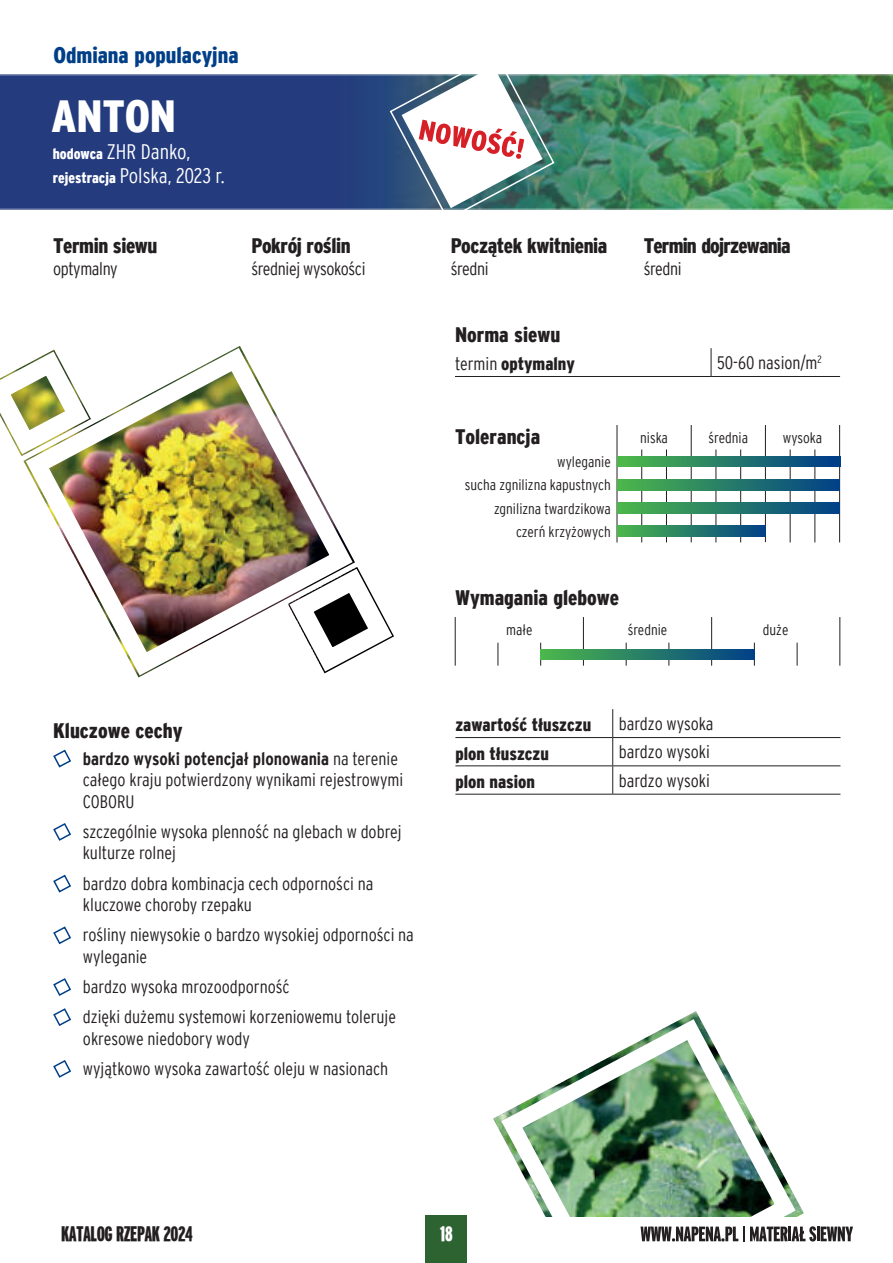
<style>
.page{position:relative;width:893px;height:1263px;background:#fff}
.page>*{position:absolute;margin:0;border:0;box-sizing:border-box;transform-origin:0 0}
.t1{font:900 condensed 45px "Interstate";letter-spacing:-.005em;color:#fff}
.t2{font:900 condensed 22.5px "Interstate";color:#003f88}
.t3{font:900 condensed 21px "Interstate";color:#231f20}
.t4{font:900 condensed 21px "Interstate";letter-spacing:-.02em;color:#231f20}
.t5{font:300 condensed 21px/24px "Interstate";color:#fff}
.t6{font:900 extra-condensed 21px "Interstate";letter-spacing:-.02em;color:#231f20}
.t7{font:900 condensed 21px "Interstate";letter-spacing:-.04em;color:#231f20}
.t8{font:900 extra-condensed 21px "Interstate";color:#fff}
.t9{font:300 condensed 18px/21.6px "Interstate";color:#231f20}
.t10{font:900 condensed 18px "Interstate";color:#231f20}
.t11{font:300 condensed 18px "Interstate";letter-spacing:-.02em;color:#231f20}
.t12{font:300 condensed 15px/23.1px "Interstate";color:#231f20;text-align:right}
.s1{font-weight:900;font-size:15px}
.s2{font-weight:700}
.s3{font-weight:300}
</style>
<div class="page">
<div style="left:426px;top:1215px;width:41px;height:48px;background:#2d6331"></div>
<svg style="left:640px;top:1226px;width:213px;height:16px"></svg>
<img style="left:0;top:75px;width:893px;height:134px">
<img style="left:19px;top:346px;width:345px;height:331px">
<svg style="left:0;top:355px;width:86px;height:96px"></svg>
<div style="left:293px;top:572px;width:96px;height:96px;border:18px solid #fff;border-radius:27px"></div>
<svg style="left:53px;top:749px;width:18px;height:19px"></svg>
<svg style="left:53px;top:823px;width:18px;height:18px"></svg>
<svg style="left:53px;top:874px;width:18px;height:19px"></svg>
<svg style="left:53px;top:926px;width:18px;height:19px"></svg>
<svg style="left:53px;top:978px;width:18px;height:18px"></svg>
<svg style="left:53px;top:1008px;width:18px;height:18px"></svg>
<svg style="left:53px;top:1060px;width:18px;height:18px"></svg>
<hr style="left:617px;top:425px;width:1px;height:117px;background:#231f20">
<hr style="left:691px;top:425px;width:1px;height:117px;background:#231f20">
<hr style="left:666px;top:449px;width:1px;height:93px;background:#231f20">
<hr style="left:740px;top:449px;width:1px;height:93px;background:#231f20">
<hr style="left:815px;top:449px;width:1px;height:93px;background:#231f20">
<hr style="left:641px;top:449px;width:1px;height:93px;background:#231f20">
<hr style="left:716px;top:449px;width:1px;height:93px;background:#231f20">
<hr style="left:790px;top:449px;width:1px;height:93px;background:#231f20">
<hr style="left:765px;top:425px;width:1px;height:117px;background:#231f20">
<hr style="left:839px;top:425px;width:1px;height:117px;background:#231f20">
<svg style="left:617px;top:456px;width:223px;height:11px"></svg>
<svg style="left:617px;top:480px;width:223px;height:10px"></svg>
<svg style="left:617px;top:503px;width:223px;height:10px"></svg>
<svg style="left:617px;top:526px;width:149px;height:11px"></svg>
<hr style="left:455px;top:617px;width:1px;height:49px;background:#231f20">
<hr style="left:583px;top:617px;width:1px;height:49px;background:#231f20">
<svg style="left:540px;top:643px;width:1px;height:23px"></svg>
<svg style="left:669px;top:643px;width:1px;height:23px"></svg>
<svg style="left:797px;top:643px;width:1px;height:23px"></svg>
<svg style="left:498px;top:643px;width:1px;height:23px"></svg>
<svg style="left:626px;top:643px;width:1px;height:23px"></svg>
<svg style="left:754px;top:643px;width:1px;height:23px"></svg>
<hr style="left:711px;top:617px;width:1px;height:49px;background:#231f20">
<hr style="left:840px;top:617px;width:1px;height:49px;background:#231f20">
<svg style="left:541px;top:649px;width:213px;height:11px"></svg>
<svg style="left:389px;top:74px;width:166px;height:136px"></svg>
<img style="left:493px;top:1011px;width:311px;height:205px">
<img style="left:504px;top:1022px;width:289px;height:194px">
<hr style="left:455px;top:737px;width:158px;height:1px;background:#231f20">
<hr style="left:613px;top:737px;width:227px;height:1px;background:#231f20">
<hr style="left:455px;top:765px;width:158px;height:1px;background:#231f20">
<hr style="left:613px;top:765px;width:227px;height:1px;background:#231f20">
<svg style="left:612px;top:709px;width:1px;height:85px"></svg>
<hr style="left:455px;top:794px;width:158px;height:1px;background:#231f20">
<hr style="left:613px;top:794px;width:227px;height:1px;background:#231f20">
<svg style="left:711px;top:348px;width:1px;height:28px"></svg>
<hr style="left:455px;top:376px;width:256px;height:1px;background:#231f20">
<hr style="left:711px;top:376px;width:129px;height:1px;background:#231f20">
<p class="t2" style="left:53px;top:47px;width:187px">Odmiana populacyjna</p>
<h1 class="t1" style="left:51px;top:99px;width:127px">ANTON</h1>
<p class="t5" style="left:53px;top:142px;width:173px"><span class="s1">hodowca</span> ZHR Danko, <span class="s1">rejestracja</span> Polska, 2023 r.</p>
<p class="t4" style="left:53px;top:238px;width:106px">Termin siewu</p>
<p class="t11" style="left:53px;top:261px;width:66px">optymalny</p>
<p class="t4" style="left:251px;top:238px;width:101px">Pokrój roślin</p>
<p class="t11" style="left:251px;top:261px;width:116px">średniej wysokości</p>
<p class="t3" style="left:53px;top:722px;width:131px">Kluczowe cechy</p>
<p class="t9" style="left:83px;top:749px;width:322px"><span class="s2">bardzo wysoki potencjał plonowania</span> na terenie całego kraju potwierdzony wynikami rejestrowymi<br>COBORU</p>
<p class="t9" style="left:83px;top:822px;width:320px">szczególnie wysoka plenność na glebach w dobrej kulturze rolnej</p>
<p class="t9" style="left:83px;top:874px;width:292px">bardzo dobra kombinacja cech odporności na kluczowe choroby rzepaku</p>
<p class="t9" style="left:83px;top:926px;width:333px">rośliny niewysokie o bardzo wysokiej odporności na wyleganie</p>
<p class="t9" style="left:83px;top:973px;width:315px;line-height:30.2px">bardzo wysoka mrozoodporność<br>dzięki dużemu systemowi korzeniowemu toleruje</p>
<p class="t9" style="left:83px;top:1025px;width:307px;line-height:30.2px">okresowe niedobory wody<br>wyjątkowo wysoka zawartość oleju w nasionach</p>
<p class="t4" style="left:451px;top:238px;width:158px">Początek kwitnienia</p>
<p class="t9" style="left:451px;top:259px;width:40px">średni</p>
<p class="t7" style="left:644px;top:238px;width:148px">Termin dojrzewania</p>
<p class="t9" style="left:644px;top:259px;width:40px">średni</p>
<p class="t3" style="left:455px;top:326px;width:107px">Norma siewu</p>
<p class="t10" style="left:455px;top:357px;width:121px"><span class="s3">termin</span> optymalny</p>
<p class="t9" style="left:717px;top:353px;width:106px">50-60 nasion/m<sup>2</sup></p>
<p class="t3" style="left:455px;top:429px;width:87px">Tolerancja</p>
<p class="t12" style="left:640px;top:427px;width:29px">niska</p>
<p class="t12" style="left:708px;top:427px;width:41px">średnia</p>
<p class="t12" style="left:783px;top:427px;width:41px">wysoka</p>
<p class="t12" style="left:465px;top:452px;width:147px">wyleganie<br>sucha zgnilizna kapustnych zgnilizna twardzikowa czerń krzyżowych</p>
<p class="t3" style="left:455px;top:590px;width:166px">Wymagania glebowe</p>
<p class="t12" style="left:506px;top:620px;width:28px">małe</p>
<p class="t12" style="left:628px;top:620px;width:41px">średnie</p>
<p class="t12" style="left:763px;top:620px;width:27px">duże</p>
<p class="t10" style="left:455px;top:718px;width:137px">zawartość tłuszczu</p>
<p class="t9" style="left:619px;top:714px;width:96px">bardzo wysoka</p>
<p class="t10" style="left:455px;top:747px;width:95px">plon tłuszczu</p>
<p class="t9" style="left:619px;top:743px;width:93px">bardzo wysoki</p>
<p class="t10" style="left:455px;top:775px;width:81px">plon nasion</p>
<p class="t9" style="left:619px;top:771px;width:93px">bardzo wysoki</p>
<p class="t6" style="left:61px;top:1222px;width:133px">KATALOG RZEPAK 2024</p>
<p class="t8" style="left:440px;top:1222px;width:14px">18</p>
</div>
